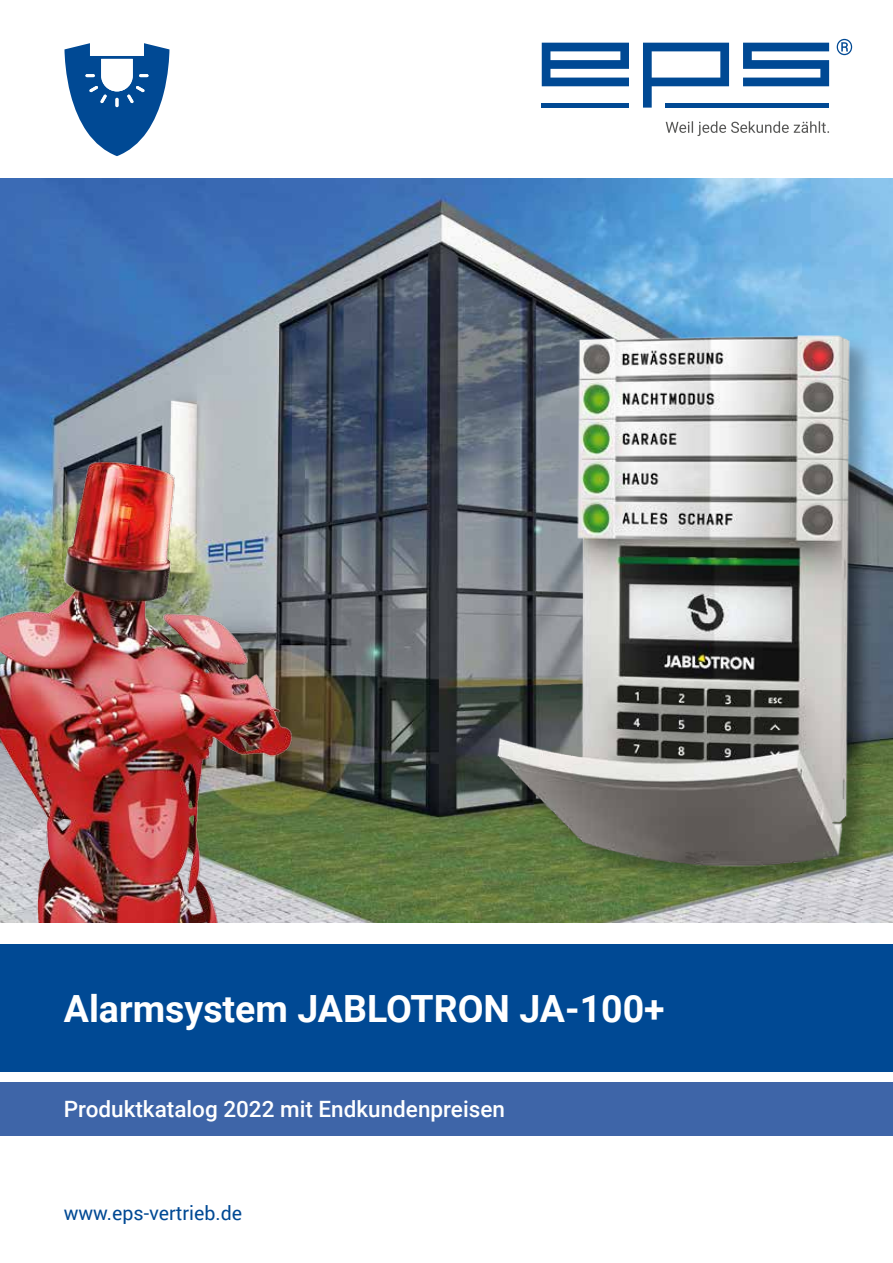
<style>
.page{position:relative;width:893px;height:1263px;background:#fff}
.page>*{position:absolute;margin:0;border:0;box-sizing:border-box;transform-origin:0 0}
.t1{font:700 37.5px "Roboto";color:#fff}
.t2{font:500 22.5px "Roboto";color:#fff}
.t3{font:19.5px "Roboto";color:#004994}
</style>
<div class="page">
<div style="left:0;top:1082px;width:893px;height:53px;background:#3e65a8"></div>
<svg style="left:542px;top:43px;width:87px;height:43px"></svg>
<svg style="left:643px;top:43px;width:86px;height:65px"></svg>
<svg style="left:743px;top:43px;width:86px;height:43px"></svg>
<svg style="left:837px;top:39px;width:15px;height:16px"></svg>
<div style="left:542px;top:103px;width:87px;height:5px;background:#004994"></div>
<div style="left:666px;top:103px;width:163px;height:5px;background:#004994"></div>
<svg style="left:666px;top:121px;width:163px;height:15px"></svg>
<div style="left:0;top:944px;width:893px;height:127px;background:#004994"></div>
<svg style="left:64px;top:43px;width:105px;height:113px"></svg>
<img style="left:0;top:179px;width:893px;height:744px">
<img style="left:0;top:455px;width:297px;height:468px">
<div style="left:496px;top:333px;width:380px;height:559px;background:#000;opacity:.3"></div>
<img style="left:489px;top:315px;width:370px;height:561px">
<h1 class="t1" style="left:64px;top:982px;width:602px">Alarmsystem JABLOTRON JA-100+</h1>
<p class="t2" style="left:64px;top:1093px;width:443px">Produktkatalog 2022 mit Endkundenpreisen</p>
<p class="t3" style="left:64px;top:1200px;width:180px">www.eps-vertrieb.de</p>
</div>
